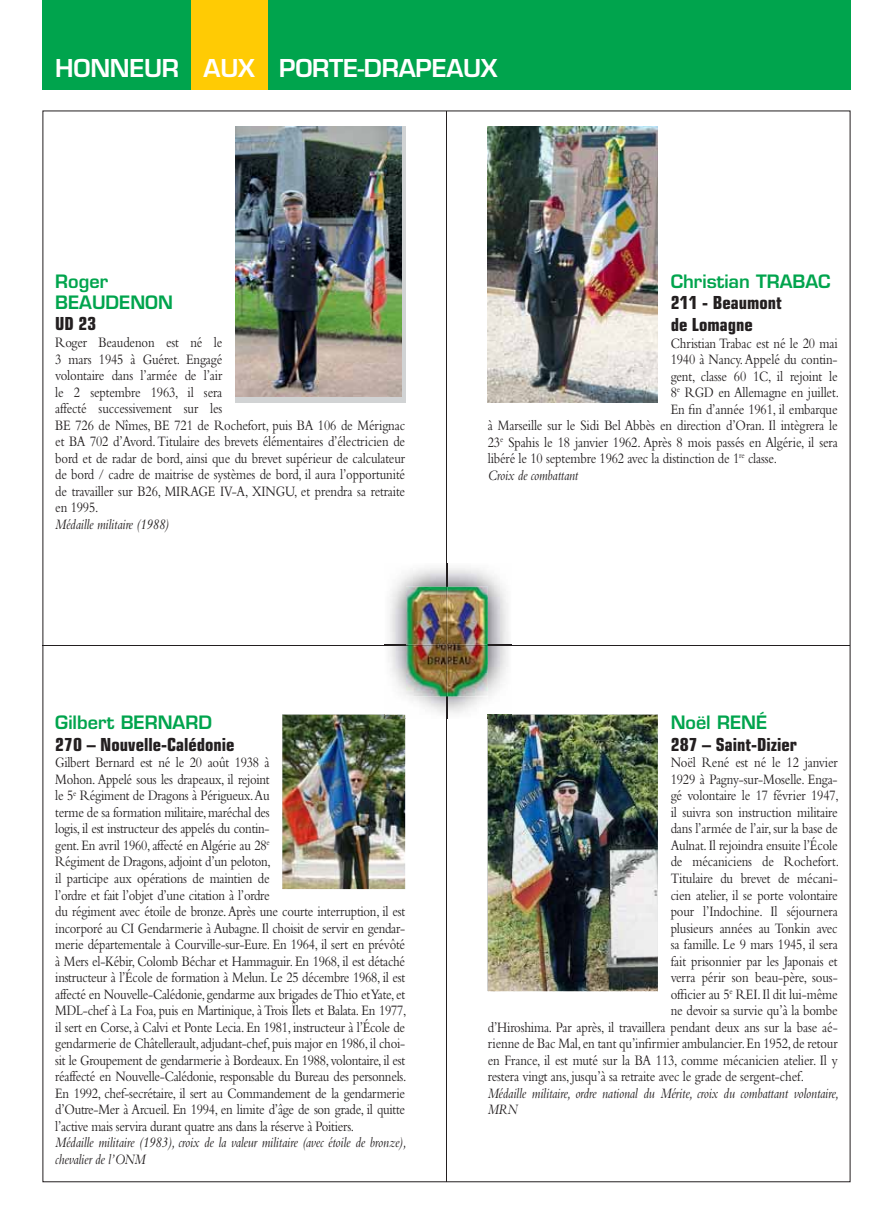
<style>
.page{position:relative;width:893px;height:1221px;background:#fff}
.page>*{position:absolute;margin:0;border:0;box-sizing:border-box;transform-origin:0 0}
.t1{font:600 24px "Eurostile";letter-spacing:-.01em;color:#fff}
.t2{font:700 condensed 18px/21.6px "Eurostile";color:#231f20}
.t3{font:600 18px/21px "Eurostile";color:#00a44d}
.t4{font:15px/16.5px "Bembo";letter-spacing:-.01em;color:#231f20;scale:.85 1}
.t5{font:italic 15px/16.5px "Bembo";letter-spacing:-.01em;color:#231f20;scale:.85 1}
</style>
<div class="page">
<hr style="left:446px;top:111px;width:1px;height:1070px;background:#231f20">
<hr style="left:43px;top:644px;width:807px;height:1px;background:#231f20">
<div style="left:43px;top:0;width:148px;height:90px;background:#00a44d"></div>
<div style="left:191px;top:0;width:77px;height:90px;background:#ffcb04"></div>
<div style="left:268px;top:0;width:582px;height:90px;background:#00a44d"></div>
<svg style="left:235px;top:126px;width:170px;height:276px;background:#c0c2c0"></svg>
<img style="left:235px;top:126px;width:166px;height:270px">
<img style="left:282px;top:714px;width:123px;height:175px">
<img style="left:488px;top:126px;width:170px;height:276px">
<img style="left:488px;top:714px;width:170px;height:277px">
<img style="left:390px;top:563px;width:121px;height:155px">
<svg style="left:446px;top:563px;width:1px;height:23px"></svg>
<svg style="left:488px;top:644px;width:23px;height:1px"></svg>
<img style="left:488px;top:714px;width:23px;height:4px">
<img style="left:385px;top:645px;width:61px;height:73px">
<svg style="left:446px;top:696px;width:1px;height:22px"></svg>
<svg style="left:390px;top:644px;width:16px;height:1px"></svg>
<img style="left:406px;top:586px;width:82px;height:110px">
<img style="left:446px;top:586px;width:1px;height:110px">
<img style="left:406px;top:644px;width:82px;height:1px">
<h1 class="t1" style="left:55px;top:59px;width:444px">HONNEUR AUX PORTE-DRAPEAUX</h1>
<p class="t3" style="left:55px;top:272px;width:119px">Roger<br>BEAUDENON</p>
<p class="t2" style="left:55px;top:315px;width:43px">UD 23</p>
<p class="t4" style="left:55px;top:335px;width:413px">Roger Beaudenon est né le<br>3 mars 1945 à Guéret. Engagé<br>volontaire dans l’armée de l’air<br>le 2 septembre 1963, il sera<br>affecté successivement sur les<br>BE 726 de Nîmes, BE 721 de Rochefort, puis BA 106 de Mérignac et BA 702 d’Avord. Titulaire des brevets élémentaires d’électricien de bord et de radar de bord, ainsi que du brevet supérieur de calculateur de bord / cadre de maitrise de systèmes de bord, il aura l’opportunité de travailler sur B26, MIRAGE IV-A, XINGU, et prendra sa retraite en 1995.</p>
<p class="t5" style="left:55px;top:517px;width:135px">Médaille militaire (1988)</p>
<p class="t3" style="left:55px;top:714px;width:158px">Gilbert BERNARD</p>
<p class="t2" style="left:55px;top:735px;width:181px">270 – Nouvelle-Calédonie</p>
<p class="t4" style="left:55px;top:755px;width:415px">Gilbert Bernard est né le 20 août 1938 à<br>Mohon. Appelé sous les drapeaux, il rejoint<br>le 5<sup>e</sup> Régiment de Dragons à Périgueux. Au<br>terme de sa formation militaire, maréchal des<br>logis, il est instructeur des appelés du contin-<br>gent. En avril 1960, affecté en Algérie au 28<sup>e<br></sup>Régiment de Dragons, adjoint d’un peloton,<br>il participe aux opérations de maintien de<br>l’ordre et fait l’objet d’une citation à l’ordre<br>du régiment avec étoile de bronze. Après une courte interruption, il est incorporé au CI Gendarmerie à Aubagne. Il choisit de servir en gendar&shy;merie départementale à Courville-sur-Eure. En 1964, il sert en prévôté à Mers el-Kébir, Colomb Béchar et Hammaguir. En 1968, il est détaché instructeur à l’École de formation à Melun. Le 25 décembre 1968, il est affecté en Nouvelle-Calédonie, gendarme aux brigades de Thio et Yate, et MDL-chef à La Foa, puis en Martinique, à Trois Îlets et Balata. En 1977, il sert en Corse, à Calvi et Ponte Lecia. En 1981, instructeur à l’École de gendarmerie de Châtellerault, adjudant-chef, puis major en 1986, il choi&shy;sit le Groupement de gendarmerie à Bordeaux. En 1988, volontaire, il est réaffecté en Nouvelle-Calédonie, responsable du Bureau des personnels.<br>En 1992, chef-secrétaire, il sert au Commandement de la gendarmerie d’Outre-Mer à Arcueil. En 1994, en limite d’âge de son grade, il quitte l’active mais servira durant quatre ans dans la réserve à Poitiers.</p>
<p class="t5" style="left:55px;top:1135px;width:415px">Médaille militaire (1983), croix de la valeur militaire (avec étoile de bronze), chevalier de l’ONM</p>
<p class="t3" style="left:671px;top:272px;width:162px">Christian TRABAC</p>
<p class="t2" style="left:671px;top:294px;width:113px">211 - Beaumont de Lomagne</p>
<p class="t4" style="left:671px;top:336px;width:198px">Christian Trabac est né le 20 mai</p>
<p class="t4" style="left:671px;top:352px;width:198px">1940 à Nancy. Appelé du contin-</p>
<p class="t4" style="left:671px;top:369px;width:198px">gent, classe 60 1C, il rejoint le</p>
<p class="t4" style="left:671px;top:385px;width:200px">8<sup>e</sup> RGD en Allemagne en juillet.</p>
<p class="t4" style="left:671px;top:402px;width:198px">En fin d’année 1961, il embarque</p>
<p class="t4" style="left:488px;top:418px;width:413px">à Marseille sur le Sidi Bel Abbès en direction d’Oran. Il intègrera le</p>
<p class="t4" style="left:488px;top:435px;width:413px">23<sup>e</sup> Spahis le 18 janvier 1962. Après 8 mois passés en Algérie, il sera</p>
<p class="t4" style="left:488px;top:451px;width:342px">libéré le 10 septembre 1962 avec la distinction de 1<sup>re</sup> classe.</p>
<p class="t5" style="left:488px;top:468px;width:108px">Croix de combattant</p>
<p class="t3" style="left:671px;top:714px;width:98px">Noël RENÉ</p>
<p class="t2" style="left:671px;top:735px;width:128px">287 – Saint-Dizier</p>
<p class="t4" style="left:671px;top:755px;width:198px">Noël René est né le 12 janvier</p>
<p class="t4" style="left:671px;top:772px;width:198px">1929 à Pagny-sur-Moselle. Enga-</p>
<p class="t4" style="left:671px;top:788px;width:199px">gé volontaire le 17 février 1947,</p>
<p class="t4" style="left:671px;top:805px;width:198px">il suivra son instruction militaire</p>
<p class="t4" style="left:671px;top:821px;width:198px">dans l’armée de l’air, sur la base de</p>
<p class="t4" style="left:671px;top:838px;width:198px">Aulnat. Il rejoindra ensuite l’École</p>
<p class="t4" style="left:671px;top:854px;width:200px">de mécaniciens de Rochefort.</p>
<p class="t4" style="left:671px;top:871px;width:198px">Titulaire du brevet de mécani-</p>
<p class="t4" style="left:671px;top:887px;width:198px">cien atelier, il se porte volontaire</p>
<p class="t4" style="left:671px;top:904px;width:198px">pour l’Indochine. Il séjournera</p>
<p class="t4" style="left:671px;top:920px;width:198px">plusieurs années au Tonkin avec</p>
<p class="t4" style="left:671px;top:937px;width:198px">sa famille. Le 9 mars 1945, il sera</p>
<p class="t4" style="left:671px;top:953px;width:198px">fait prisonnier par les Japonais et</p>
<p class="t4" style="left:671px;top:970px;width:198px">verra périr son beau-père, sous-</p>
<p class="t4" style="left:671px;top:986px;width:198px">officier au 5<sup>e</sup> REI. Il dit lui-même</p>
<p class="t4" style="left:671px;top:1003px;width:198px">ne devoir sa survie qu’à la bombe</p>
<p class="t4" style="left:488px;top:1019px;width:413px">d’Hiroshima. Par après, il travaillera pendant deux ans sur la base aé-</p>
<p class="t4" style="left:488px;top:1036px;width:413px">rienne de Bac Mal, en tant qu’infirmier ambulancier. En 1952, de retour</p>
<p class="t4" style="left:488px;top:1052px;width:413px">en France, il est muté sur la BA 113, comme mécanicien atelier. Il y</p>
<p class="t4" style="left:488px;top:1069px;width:374px">restera vingt ans, jusqu’à sa retraite avec le grade de sergent-chef.</p>
<p class="t5" style="left:488px;top:1085px;width:415px">Médaille militaire, ordre national du Mérite, croix du combattant volontaire,<br>MRN</p>
</div>
